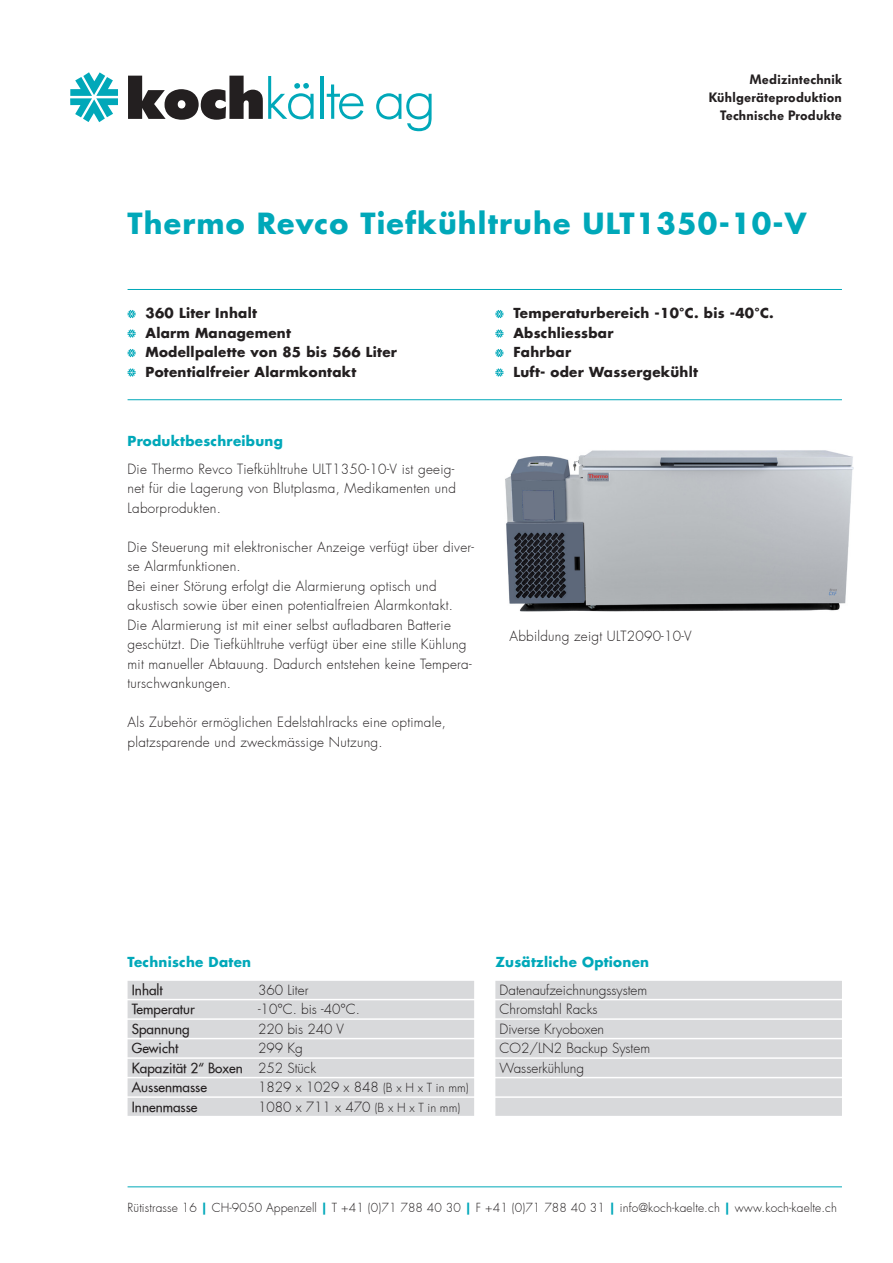
<style>
.page{position:relative;width:893px;height:1263px;background:#fff}
.page>*{position:absolute;margin:0;border:0;box-sizing:border-box;transform-origin:0 0}
.t1{font:700 28.5px "Futura";letter-spacing:.04em;color:#00a8b9}
.t2{font:300 13.5px/19.5px "Futura";letter-spacing:.02em;color:#231f20}
.Aufzählung{font:700 13.5px "Futura";letter-spacing:.02em;color:#231f20}
.t3{font:300 13.5px/19.5px "Futura";color:#231f20}
.t4{font:500 13.5px/19.5px "Futura";color:#231f20}
.t5{font:700 13.5px "Futura";letter-spacing:.02em;color:#00a8b9}
.t6{font:600 13.5px/18px "Futura BQ";letter-spacing:.02em;color:#231f20;text-align:right}
.t7{font:300 12px "Futura";letter-spacing:.01em;color:#231f20}
.s1{font-weight:300}
.s2{font-size:12px}
.s3{font-weight:700;color:#00a8b9}
</style>
<div class="page">
<img style="left:505px;top:450px;width:349px;height:162px">
<svg style="left:128px;top:310px;width:8px;height:8px"></svg>
<svg style="left:128px;top:329px;width:8px;height:9px"></svg>
<svg style="left:128px;top:349px;width:8px;height:8px"></svg>
<svg style="left:128px;top:368px;width:8px;height:9px"></svg>
<svg style="left:495px;top:310px;width:8px;height:8px"></svg>
<svg style="left:495px;top:329px;width:8px;height:9px"></svg>
<svg style="left:495px;top:349px;width:8px;height:8px"></svg>
<svg style="left:495px;top:368px;width:8px;height:9px"></svg>
<svg style="left:70px;top:72px;width:48px;height:50px"></svg>
<svg style="left:128px;top:76px;width:186px;height:44px"></svg>
<hr style="left:320px;top:76px;width:3px;height:43px;background:#00a8b9">
<svg style="left:327px;top:84px;width:37px;height:35px"></svg>
<svg style="left:376px;top:93px;width:56px;height:38px"></svg>
<hr style="left:128px;top:289px;width:714px;height:1px;background:#00a8b9">
<hr style="left:128px;top:399px;width:714px;height:1px;background:#00a8b9">
<hr style="left:128px;top:1186px;width:714px;height:1px;background:#00a8b9">
<div style="left:495px;top:981px;width:347px;height:18px;background:#d8d9db"></div>
<div style="left:495px;top:1000px;width:347px;height:18px;background:#d8d9db"></div>
<div style="left:495px;top:1020px;width:347px;height:18px;background:#d8d9db"></div>
<div style="left:495px;top:1039px;width:347px;height:18px;background:#d8d9db"></div>
<div style="left:495px;top:1059px;width:347px;height:18px;background:#d8d9db"></div>
<div style="left:495px;top:1078px;width:347px;height:18px;background:#d8d9db"></div>
<div style="left:495px;top:1098px;width:347px;height:18px;background:#d8d9db"></div>
<div style="left:128px;top:981px;width:346px;height:18px;background:#d8d9db"></div>
<div style="left:128px;top:1000px;width:346px;height:18px;background:#d8d9db"></div>
<div style="left:128px;top:1020px;width:346px;height:18px;background:#d8d9db"></div>
<div style="left:128px;top:1039px;width:346px;height:18px;background:#d8d9db"></div>
<div style="left:128px;top:1059px;width:346px;height:18px;background:#d8d9db"></div>
<div style="left:128px;top:1078px;width:346px;height:18px;background:#d8d9db"></div>
<div style="left:128px;top:1098px;width:346px;height:18px;background:#d8d9db"></div>
<p class="t6" style="left:709px;top:71px;width:135px">Medizintechnik<br>Kühlgeräteproduktion<br>Technische Produkte</p>
<h1 class="t1" style="left:128px;top:204px;width:680px">Thermo Revco Tiefkühltruhe ULT1350-10-V</h1>
<p class="Aufzählung" style="left:146px;top:304px;width:113px">360 Liter Inhalt</p>
<p class="Aufzählung" style="left:146px;top:324px;width:147px">Alarm Management</p>
<p class="Aufzählung" style="left:146px;top:343px;width:253px">Modellpalette von 85 bis 566 Liter</p>
<p class="Aufzählung" style="left:146px;top:363px;width:212px">Potentialfreier Alarmkontakt</p>
<p class="t5" style="left:128px;top:432px;width:157px">Produktbeschreibung</p>
<p class="t2" style="left:128px;top:460px;width:330px">Die Thermo Revco Tiefkühltruhe ULT1350-10-V ist geeig&shy;net für die Lagerung von Blutplasma, Medikamenten und<br>Laborprodukten.</p>
<p class="t2" style="left:128px;top:538px;width:348px">Die Steuerung mit elektronischer Anzeige verfügt über diver&shy;se Alarmfunktionen.<br>Bei einer Störung erfolgt die Alarmierung optisch und akustisch sowie über einen potentialfreien Alarmkontakt.<br>Die Alarmierung ist mit einer selbst aufladbaren Batterie geschützt. Die Tiefkühltruhe verfügt über eine stille Kühlung mit manueller Abtauung. Dadurch entstehen keine Tempera&shy;turschwankungen.</p>
<p class="t2" style="left:128px;top:713px;width:320px">Als Zubehör ermöglichen Edelstahlracks eine optimale, platzsparende und zweckmässige Nutzung.</p>
<p class="Aufzählung" style="left:513px;top:304px;width:262px">Temperaturbereich -10°C. bis -40°C.</p>
<p class="Aufzählung" style="left:513px;top:324px;width:102px">Abschliessbar</p>
<p class="Aufzählung" style="left:513px;top:343px;width:59px">Fahrbar</p>
<p class="Aufzählung" style="left:513px;top:363px;width:186px">Luft- oder Wassergekühlt</p>
<p class="t2" style="left:509px;top:627px;width:184px">Abbildung zeigt ULT2090-10-V</p>
<p class="t5" style="left:128px;top:953px;width:125px">Technische Daten</p>
<p class="t4" style="left:132px;top:980px;width:32px">Inhalt</p>
<p class="t3" style="left:258px;top:980px;width:52px">360 Liter</p>
<p class="t4" style="left:132px;top:1000px;width:64px">Temperatur</p>
<p class="t2" style="left:258px;top:1000px;width:103px">-10°C. bis -40°C.</p>
<p class="t4" style="left:132px;top:1019px;width:59px">Spannung</p>
<p class="t3" style="left:258px;top:1019px;width:88px">220 bis 240 V</p>
<p class="t4" style="left:132px;top:1039px;width:48px">Gewicht</p>
<p class="t4" style="left:132px;top:1039px;width:186px;text-indent:126px"><span class="s1">299 Kg<br></span>Kapazität 2“ Boxen <span class="s1">252 Stück<br></span>Aussenmasse</p>
<p class="t3" style="left:258px;top:1078px;width:212px">1829 x 1029 x 848 <span class="s2">(B x H x T in mm)</span></p>
<p class="t4" style="left:132px;top:1097px;width:67px">Innenmasse</p>
<p class="t3" style="left:258px;top:1097px;width:204px">1080 x 711 x 470 <span class="s2">(B x H x T in mm)</span></p>
<p class="t5" style="left:495px;top:953px;width:155px">Zusätzliche Optionen</p>
<p class="t3" style="left:500px;top:980px;width:152px">Datenaufzeichnungssystem<br>Chromstahl Racks<br>Diverse Kryoboxen<br>CO2/LN2 Backup System<br>Wasserkühlung</p>
<p class="t7" style="left:128px;top:1200px;width:711px">Rütistrasse 16 <span class="s3">|</span> CH-9050 Appenzell <span class="s3">|</span> T +41 (0)71 788 40 30 <span class="s3">|</span> F +41 (0)71 788 40 31 <span class="s3">|</span> info@koch-kaelte.ch <span class="s3">|</span> www.koch-kaelte.ch</p>
</div>
